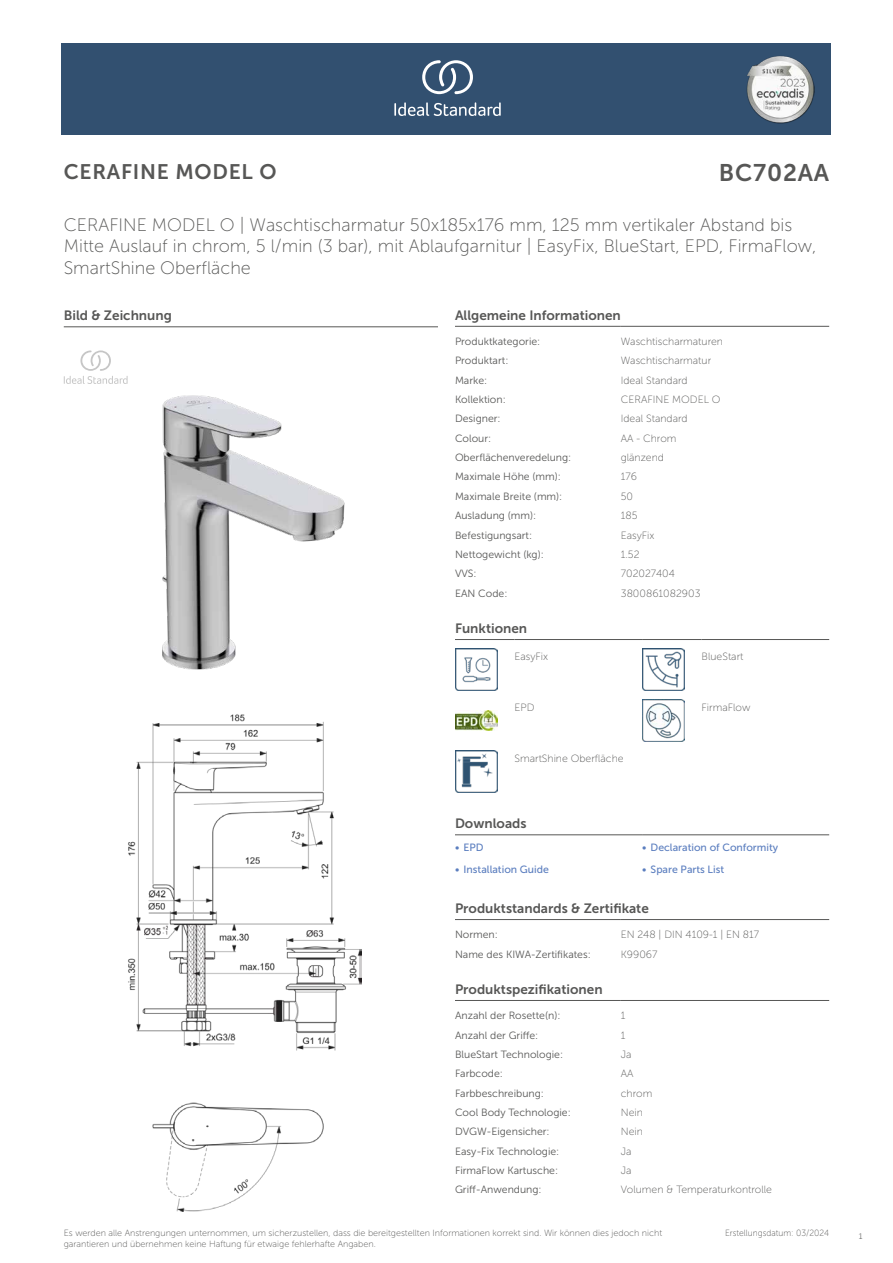
<style>
.page{position:relative;width:893px;height:1263px;background:#fff}
.page>*{position:absolute;margin:0;border:0;box-sizing:border-box;transform-origin:0 0}
.t1{font:24px "Museo Sans 700";letter-spacing:.035em;color:#575756}
.t2{font:21px "Museo Sans 700";letter-spacing:.035em;color:#575756}
.t3{font:18px/21.6px "Museo Sans 100";color:#575756}
.t4{font:13.5px "Museo Sans 700";color:#575756}
.t5{font:10.5px "Museo Sans 300";color:#575756}
.t6{font:10.5px "Museo Sans 100";color:#575756}
.t7{font:10.5px "Museo Sans 500";color:#5b7ebf}
.t8{font:9px/10.8px "Museo Sans 100";color:#575756}
.t9{font:9px "Museo Sans 100";color:#575756;scale:.95 1}
.t10{font:300 9px "Calibri";color:#575756;scale:.95 1}
</style>
<div class="page">
<div style="left:62px;top:43px;width:769px;height:91px;background:#325070"></div>
<hr style="left:455px;top:326px;width:166px;height:1px;background:#575756">
<hr style="left:621px;top:326px;width:208px;height:1px;background:#575756">
<hr style="left:455px;top:639px;width:59px;height:1px;background:#575756">
<hr style="left:514px;top:639px;width:128px;height:1px;background:#575756">
<hr style="left:642px;top:639px;width:60px;height:1px;background:#575756">
<hr style="left:702px;top:639px;width:127px;height:1px;background:#575756">
<img style="left:455px;top:648px;width:42px;height:43px">
<img style="left:642px;top:648px;width:43px;height:43px">
<img style="left:455px;top:710px;width:42px;height:21px">
<img style="left:642px;top:699px;width:43px;height:43px">
<img style="left:455px;top:750px;width:42px;height:43px">
<hr style="left:455px;top:834px;width:187px;height:1px;background:#575756">
<hr style="left:642px;top:834px;width:187px;height:1px;background:#575756">
<hr style="left:455px;top:919px;width:166px;height:1px;background:#575756">
<hr style="left:621px;top:919px;width:208px;height:1px;background:#575756">
<hr style="left:455px;top:1000px;width:166px;height:1px;background:#575756">
<hr style="left:621px;top:1000px;width:208px;height:1px;background:#575756">
<img style="left:128px;top:714px;width:233px;height:497px">
<hr style="left:64px;top:327px;width:374px;height:1px;background:#575756">
<svg style="left:64px;top:350px;width:64px;height:34px"></svg>
<img style="left:162px;top:395px;width:183px;height:275px">
<svg style="left:394px;top:102px;width:107px;height:14px"></svg>
<svg style="left:422px;top:60px;width:51px;height:34px"></svg>
<img style="left:746px;top:56px;width:68px;height:67px">
<h2 class="t2" style="left:64px;top:160px;width:214px">CERAFINE MODEL O</h2>
<h1 class="t1" style="left:719px;top:160px;width:112px">BC702AA</h1>
<h3 class="t3" style="left:64px;top:214px;width:754px">CERAFINE MODEL O | Waschtischarmatur 50x185x176 mm, 125 mm vertikaler Abstand bis<br>Mitte Auslauf in chrom, 5 l/min (3 bar), mit Ablaufgarnitur | EasyFix, BlueStart, EPD, FirmaFlow,<br>SmartShine Oberfläche</h3>
<p class="t4" style="left:64px;top:308px;width:110px">Bild &amp; Zeichnung</p>
<p class="t4" style="left:455px;top:308px;width:167px">Allgemeine Informationen</p>
<p class="t5" style="left:455px;top:336px;width:87px">Produktkategorie:</p>
<p class="t6" style="left:621px;top:336px;width:104px">Waschtischarmaturen</p>
<p class="t5" style="left:455px;top:355px;width:55px">Produktart:</p>
<p class="t6" style="left:621px;top:355px;width:92px">Waschtischarmatur</p>
<p class="t5" style="left:455px;top:374px;width:34px">Marke:</p>
<p class="t6" style="left:621px;top:374px;width:68px">Ideal Standard</p>
<p class="t5" style="left:455px;top:394px;width:52px">Kollektion:</p>
<p class="t6" style="left:621px;top:394px;width:101px">CERAFINE MODEL O</p>
<p class="t5" style="left:455px;top:413px;width:47px">Designer:</p>
<p class="t6" style="left:621px;top:413px;width:68px">Ideal Standard</p>
<p class="t5" style="left:455px;top:432px;width:38px">Colour:</p>
<p class="t6" style="left:621px;top:433px;width:57px">AA - Chrom</p>
<p class="t5" style="left:455px;top:452px;width:118px">Oberflächenveredelung:</p>
<p class="t6" style="left:621px;top:452px;width:45px">glänzend</p>
<p class="t5" style="left:455px;top:471px;width:107px">Maximale Höhe (mm):</p>
<p class="t6" style="left:621px;top:471px;width:18px">176</p>
<p class="t5" style="left:455px;top:491px;width:109px">Maximale Breite (mm):</p>
<p class="t6" style="left:621px;top:491px;width:14px">50</p>
<p class="t5" style="left:455px;top:510px;width:83px">Ausladung (mm):</p>
<p class="t6" style="left:621px;top:510px;width:18px">185</p>
<p class="t5" style="left:455px;top:529px;width:79px">Befestigungsart:</p>
<p class="t6" style="left:621px;top:529px;width:35px">EasyFix</p>
<p class="t5" style="left:455px;top:549px;width:90px">Nettogewicht (kg):</p>
<p class="t6" style="left:621px;top:549px;width:20px">1.52</p>
<p class="t5" style="left:455px;top:568px;width:23px">VVS:</p>
<p class="t6" style="left:621px;top:568px;width:56px">702027404</p>
<p class="t5" style="left:455px;top:587px;width:54px">EAN Code:</p>
<p class="t6" style="left:621px;top:587px;width:81px">3800861082903</p>
<p class="t4" style="left:455px;top:621px;width:74px">Funktionen</p>
<p class="t6" style="left:514px;top:651px;width:35px">EasyFix</p>
<p class="t6" style="left:702px;top:651px;width:43px">BlueStart</p>
<p class="t6" style="left:514px;top:702px;width:21px">EPD</p>
<p class="t6" style="left:702px;top:702px;width:50px">FirmaFlow</p>
<p class="t6" style="left:514px;top:753px;width:111px">SmartShine Oberfläche</p>
<p class="t4" style="left:455px;top:816px;width:73px">Downloads</p>
<p class="t7" style="left:455px;top:842px;width:30px">• EPD</p>
<p class="t7" style="left:642px;top:842px;width:138px">• Declaration of Conformity</p>
<p class="t7" style="left:455px;top:863px;width:95px">• Installation Guide</p>
<p class="t7" style="left:642px;top:863px;width:84px">• Spare Parts List</p>
<p class="t4" style="left:455px;top:901px;width:195px">Produktstandards &amp; Zertifikate</p>
<p class="t5" style="left:455px;top:929px;width:44px">Normen:</p>
<p class="t6" style="left:621px;top:929px;width:140px">EN 248 | DIN 4109-1 | EN 817</p>
<p class="t5" style="left:455px;top:948px;width:137px">Name des KIWA-Zertifikates:</p>
<p class="t6" style="left:621px;top:948px;width:38px">K99067</p>
<p class="t4" style="left:455px;top:982px;width:149px">Produktspezifikationen</p>
<p class="t5" style="left:455px;top:1010px;width:107px">Anzahl der Rosette(n):</p>
<p class="t6" style="left:621px;top:1010px;width:6px">1</p>
<p class="t5" style="left:455px;top:1029px;width:85px">Anzahl der Griffe:</p>
<p class="t6" style="left:621px;top:1029px;width:6px">1</p>
<p class="t5" style="left:455px;top:1048px;width:110px">BlueStart Technologie:</p>
<p class="t6" style="left:621px;top:1049px;width:12px">Ja</p>
<p class="t5" style="left:455px;top:1068px;width:49px">Farbcode:</p>
<p class="t6" style="left:621px;top:1068px;width:14px">AA</p>
<p class="t5" style="left:455px;top:1087px;width:90px">Farbbeschreibung:</p>
<p class="t6" style="left:621px;top:1087px;width:33px">chrom</p>
<p class="t5" style="left:455px;top:1107px;width:117px">Cool Body Technologie:</p>
<p class="t6" style="left:621px;top:1107px;width:24px">Nein</p>
<p class="t5" style="left:455px;top:1126px;width:96px">DVGW-Eigensicher:</p>
<p class="t6" style="left:621px;top:1126px;width:24px">Nein</p>
<p class="t5" style="left:455px;top:1145px;width:106px">Easy-Fix Technologie:</p>
<p class="t6" style="left:621px;top:1145px;width:12px">Ja</p>
<p class="t5" style="left:455px;top:1165px;width:105px">FirmaFlow Kartusche:</p>
<p class="t6" style="left:621px;top:1165px;width:12px">Ja</p>
<p class="t5" style="left:455px;top:1184px;width:88px">Griff-Anwendung:</p>
<p class="t6" style="left:621px;top:1184px;width:153px">Volumen &amp; Temperaturkontrolle</p>
<p class="t8" style="left:64px;top:1227px;width:600px">Es werden alle Anstrengungen unternommen, um sicherzustellen, dass die bereitgestellten Informationen korrekt sind. Wir können dies jedoch nicht garantieren und übernehmen keine Haftung für etwaige fehlerhafte Angaben.</p>
<p class="t9" style="left:725px;top:1228px;width:111px">Erstellungsdatum: 03/2024</p>
<p class="t10" style="left:858px;top:1230px;width:6px">1</p>
</div>
